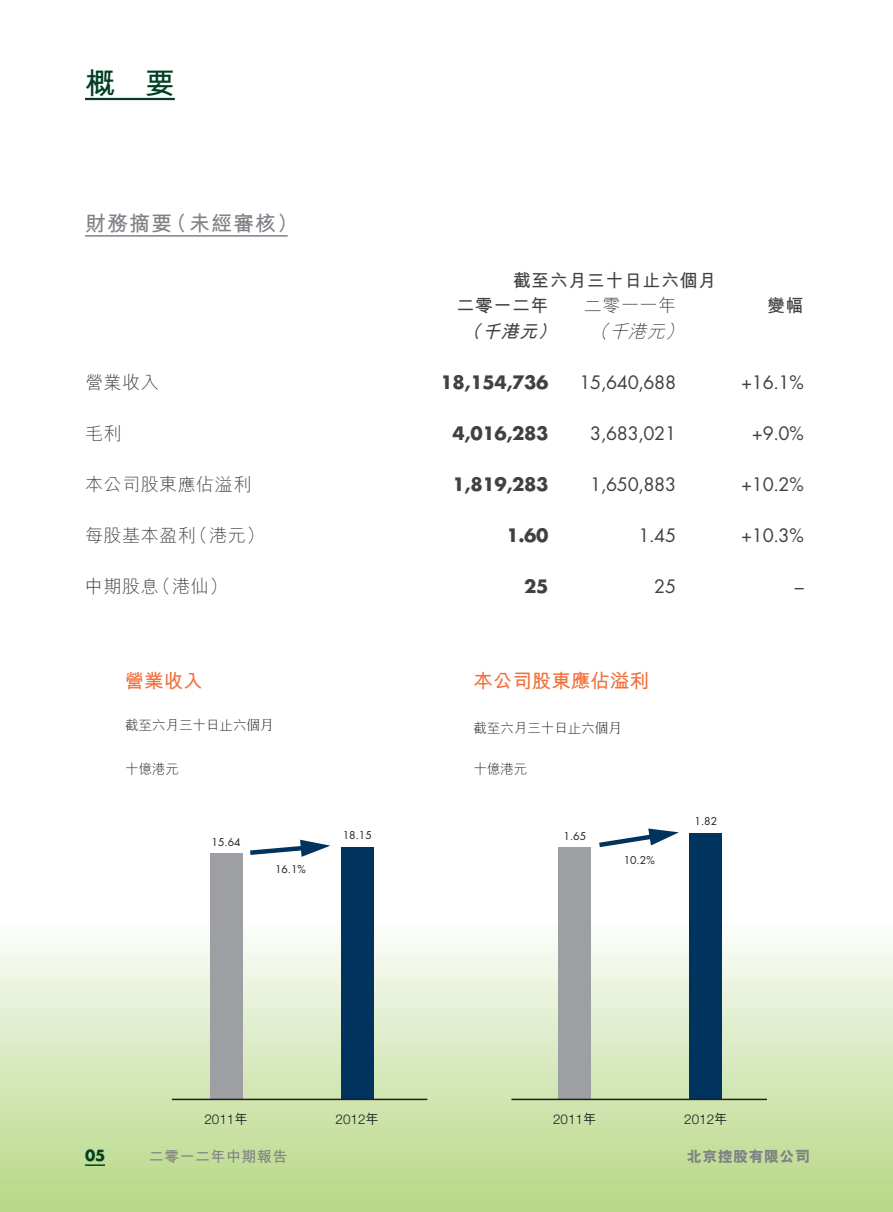
<style>
.page{position:relative;width:893px;height:1212px;background:#fff}
.page>*{position:absolute;margin:0;border:0;box-sizing:border-box;transform-origin:0 0}
.t1{font:700 30px "M Hei HK";color:#014024}
.Heading_1{font:700 21px "M Hei HK";letter-spacing:.05em;color:#7f8187}
.t2{font:700 19.5px "M Hei HK";color:#f26f39}
.Body_Text{font:18px "Futura Std";letter-spacing:-.02em;color:#414144}
.Body_Text-2{font:300 18px "M Hei HK";letter-spacing:.03em;color:#414144}
.Body_Text-3{font:700 18px "Futura Std";letter-spacing:-.02em;color:#414144}
.Body_Text-4{font:700 18px "M Hei HK";letter-spacing:.03em;color:#414144}
.Body_Text-5{font:italic 300 18px "M Hei HK";color:#414144}
.Body_Text-6{font:italic 700 18px "M Hei HK";color:#414144}
.Body_Text-7{font:700 15px "M Hei HK";letter-spacing:.03em;color:#808285}
.Body_Text-8{font:800 15px "M Hei HK";letter-spacing:.03em;color:#808285}
.Page_No{font:700 15px "Futura Std";color:#014024}
.t3{font:300 13.5px "M Hei HK";color:#231f20}
.t4{font:300 13.5px "Helvetica Neue LT Std";color:#231f20}
.t5{font:10.5px "Futura Std";color:#231f20}
.s1{font-family:"Adobe Ming Std"}
.s2{font-family:"M Hei HK";font-weight:500}
</style>
<div class="page">
<svg style="left:0;top:833px;width:893px;height:379px"></svg>
<hr style="left:85px;top:1164px;width:20px;height:2px;background:#014024">
<hr style="left:85px;top:98px;width:90px;height:2px;background:#014024">
<hr style="left:85px;top:235px;width:203px;height:2px;background:#7f8187">
<div style="left:558px;top:847px;width:33px;height:252px;background:#9d9fa2"></div>
<div style="left:690px;top:833px;width:32px;height:266px;background:#00345e"></div>
<div style="left:210px;top:853px;width:33px;height:246px;background:#9d9fa2"></div>
<div style="left:341px;top:846px;width:33px;height:253px;background:#00345e"></div>
<svg style="left:245px;top:840px;width:85px;height:17px"></svg>
<svg style="left:594px;top:828px;width:85px;height:22px"></svg>
<hr style="left:172px;top:1099px;width:255px;height:1px;background:#231f20">
<hr style="left:511px;top:1099px;width:256px;height:1px;background:#231f20">
<p class="t1" style="left:85px;top:62px;width:31px">概</p>
<p class="t1" style="left:145px;top:62px;width:31px">要</p>
<p class="Heading_1" style="left:85px;top:208px;width:89px">財務摘要</p>
<p class="Heading_1" style="left:166px;top:208px;width:134px">（未經審核(</p>
<p class="Body_Text-2" style="left:85px;top:373px;width:75px">營業收入</p>
<p class="Body_Text-2" style="left:85px;top:424px;width:38px">毛利</p>
<p class="Body_Text-2" style="left:85px;top:475px;width:168px">本公司股東應佔溢利</p>
<p class="Body_Text-2" style="left:190px;top:526px;width:76px">（港元(</p>
<p class="Body_Text-2" style="left:85px;top:526px;width:112px">每股基本盈利</p>
<p class="Body_Text-2" style="left:153px;top:577px;width:76px">（港仙(</p>
<p class="Body_Text-2" style="left:85px;top:577px;width:75px">中期股息</p>
<p class="t2" style="left:125px;top:667px;width:80px">營業收入</p>
<p class="t3" style="left:125px;top:718px;width:150px">截至六月三十日止六<span class="s1">個月</span></p>
<p class="t3" style="left:125px;top:762px;width:55px">十億港元</p>
<p class="t5" style="left:212px;top:835px;width:31px">15.64</p>
<p class="t5" style="left:275px;top:862px;width:33px">16.1%</p>
<p class="t5" style="left:343px;top:828px;width:31px">18.15</p>
<p class="Body_Text-4" style="left:513px;top:267px;width:205px">截至六月三十日止六個月</p>
<p class="Body_Text-4" style="left:456px;top:292px;width:94px">二零一二年</p>
<p class="Body_Text-2" style="left:584px;top:296px;width:94px">二零一一年</p>
<p class="Body_Text-6" style="left:538px;top:318px;width:26px">）</p>
<p class="Body_Text-5" style="left:590px;top:322px;width:24px">（</p>
<p class="Body_Text-5" style="left:665px;top:322px;width:24px">(</p>
<p class="Body_Text-5" style="left:610px;top:322px;width:61px">千港元</p>
<p class="Body_Text-6" style="left:463px;top:318px;width:26px">（</p>
<p class="Body_Text-6" style="left:482px;top:318px;width:63px">千港元</p>
<p class="Body_Text-3" style="left:441px;top:370px;width:109px">18,154,736</p>
<p class="Body_Text" style="left:580px;top:370px;width:98px">15,640,688</p>
<p class="Body_Text-3" style="left:453px;top:421px;width:97px">4,016,283</p>
<p class="Body_Text" style="left:590px;top:421px;width:87px">3,683,021</p>
<p class="Body_Text-3" style="left:453px;top:472px;width:97px">1,819,283</p>
<p class="Body_Text" style="left:590px;top:472px;width:87px">1,650,883</p>
<p class="Body_Text-3" style="left:506px;top:523px;width:44px">1.60</p>
<p class="Body_Text" style="left:638px;top:523px;width:39px">1.45</p>
<p class="Body_Text-3" style="left:524px;top:574px;width:26px">25</p>
<p class="Body_Text" style="left:654px;top:574px;width:23px">25</p>
<p class="Body_Text-4" style="left:767px;top:292px;width:38px">變幅</p>
<p class="Body_Text" style="left:741px;top:370px;width:64px">+16.1%</p>
<p class="Body_Text" style="left:752px;top:421px;width:53px">+9.0%</p>
<p class="Body_Text" style="left:741px;top:472px;width:64px">+10.2%</p>
<p class="Body_Text" style="left:741px;top:523px;width:64px">+10.3%</p>
<p class="Body_Text" style="left:795px;top:574px;width:10px">–</p>
<p class="t2" style="left:473px;top:667px;width:177px">本公司股東應佔溢利</p>
<p class="t3" style="left:473px;top:721px;width:150px">截至六月三十日止六<span class="s1">個月</span></p>
<p class="t3" style="left:473px;top:762px;width:55px">十億港元</p>
<p class="t5" style="left:563px;top:829px;width:24px">1.65</p>
<p class="t5" style="left:624px;top:854px;width:33px">10.2%</p>
<p class="t5" style="left:695px;top:814px;width:24px">1.82</p>
<p class="Page_No" style="left:85px;top:1145px;width:22px">05</p>
<p class="t4" style="left:204px;top:1111px;width:45px">2011<span class="s2">年</span></p>
<p class="Body_Text-7" style="left:149px;top:1145px;width:140px">二零一二年中期報告</p>
<p class="t4" style="left:335px;top:1111px;width:45px">2012<span class="s2">年</span></p>
<p class="t4" style="left:553px;top:1111px;width:45px">2011<span class="s2">年</span></p>
<p class="t4" style="left:684px;top:1111px;width:45px">2012<span class="s2">年</span></p>
<p class="Body_Text-8" style="left:687px;top:1149px;width:125px">北京控股有限公司</p>
</div>
